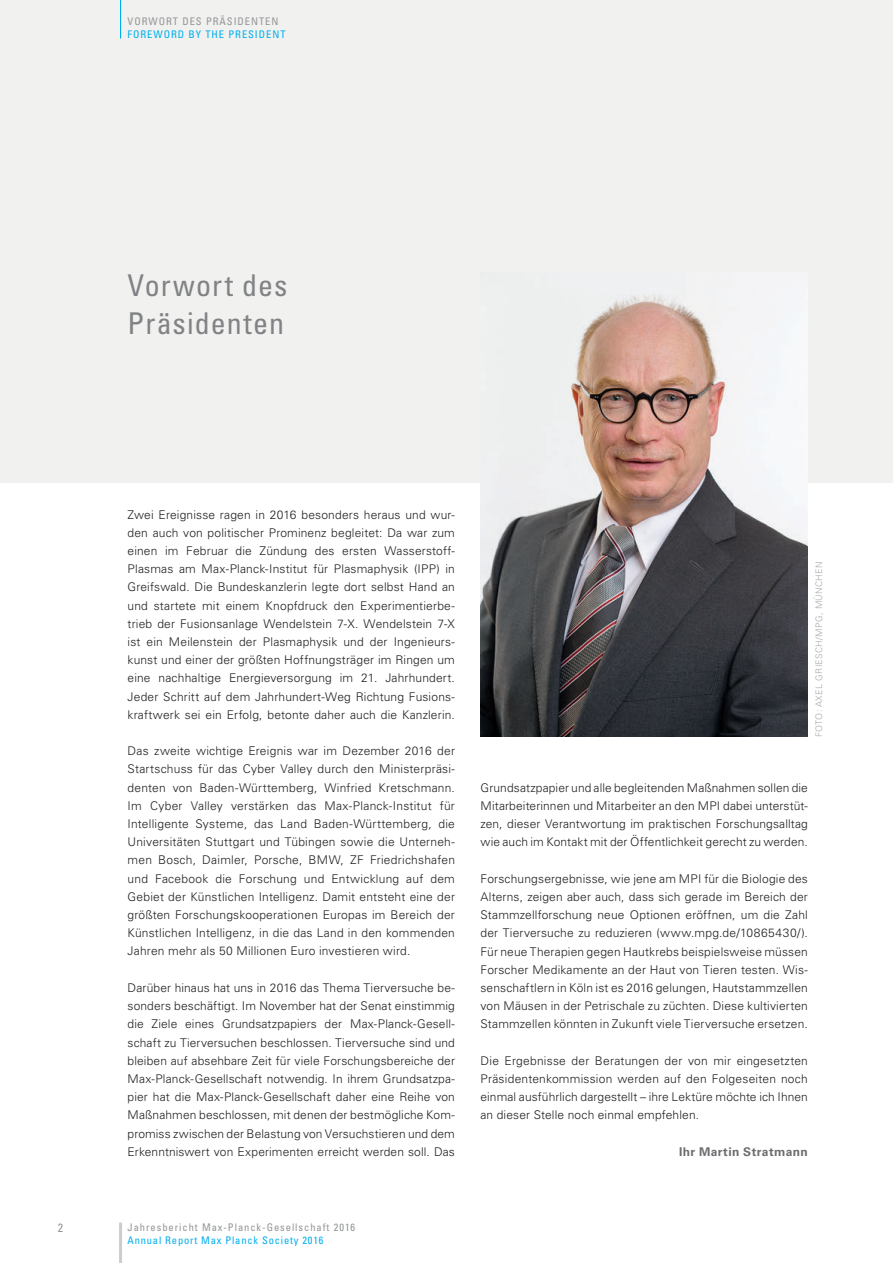
<style>
.page{position:relative;width:893px;height:1263px;background:#fff}
.page>*{position:absolute;margin:0;border:0;box-sizing:border-box;transform-origin:0 0}
.t1{font:condensed 30px/37.5px "Univers LT";letter-spacing:.03em;color:#808285}
.t2{font:300 12px/18.1px "Univers LT";letter-spacing:.01em;color:#231f20;text-align:justify}
.t3{font:700 12px "Univers LT";letter-spacing:.035em;color:#6c6d70}
.t4{font:condensed 12px "Univers LT";color:#939598}
.t5{font:condensed 10.5px "Univers LT";letter-spacing:.09em;color:#939598}
.t6{font:condensed 10.5px "Univers LT";letter-spacing:.09em;color:#00aeef}
.t7{font:300 9px "Univers LT";letter-spacing:.04em;color:#a8a9ad}
</style>
<div class="page">
<div style="left:0;top:0;width:893px;height:482px;background:#f1f2ef"></div>
<hr style="left:119px;top:1222px;width:3px;height:41px;background:#cbccce">
<hr style="left:120px;top:0;width:1px;height:39px;background:#00aeef">
<img style="left:480px;top:294px;width:328px;height:443px">
<p class="t5" style="left:128px;top:15px;width:152px">Vorwort des Präsidenten</p>
<p class="t6" style="left:128px;top:28px;width:160px">Foreword by the President</p>
<h1 class="t1" style="left:128px;top:266px;width:161px">Vorwort des<br>Präsidenten</h1>
<p class="t4" style="left:58px;top:1220px;width:7px">2</p>
<p class="t2" style="left:128px;top:505px;width:329px">Zwei Ereignisse ragen in 2016 besonders heraus und wur&shy;den auch von politischer Prominenz begleitet: Da war zum einen im Februar die Zündung des ersten Wasserstoff-Plasmas am Max-Planck-Institut für Plasmaphysik (IPP) in Greifswald. Die Bundeskanzlerin legte dort selbst Hand an und startete mit einem Knopfdruck den Experimentierbe&shy;trieb der Fusionsanlage Wendelstein 7-X. Wendelstein 7-X ist ein Meilenstein der Plasmaphysik und der Ingenieurs&shy;kunst und einer der größten Hoffnungsträger im Ringen um eine nachhaltige Energieversorgung im 21. Jahrhundert.<br>Jeder Schritt auf dem Jahrhundert-Weg Richtung Fusions&shy;kraftwerk sei ein Erfolg, betonte daher auch die Kanzlerin.</p>
<p class="t2" style="left:128px;top:742px;width:329px">Das zweite wichtige Ereignis war im Dezember 2016 der Startschuss für das Cyber Valley durch den Ministerpräsi&shy;denten von Baden-Württemberg, Winfried Kretschmann.<br>Im Cyber Valley verstärken das Max-Planck-Institut für Intelligente Systeme, das Land Baden-Württemberg, die Universitäten Stuttgart und Tübingen sowie die Unterneh&shy;men Bosch, Daimler, Porsche, BMW, ZF Friedrichshafen und Facebook die Forschung und Entwicklung auf dem Gebiet der Künstlichen Intelligenz. Damit entsteht eine der größten Forschungskooperationen Europas im Bereich der Künstlichen Intelligenz, in die das Land in den kommenden Jahren mehr als 50 Millionen Euro investieren wird.</p>
<p class="t2" style="left:128px;top:978px;width:329px">Darüber hinaus hat uns in 2016 das Thema Tierversuche be&shy;sonders beschäftigt. Im November hat der Senat einstimmig die Ziele eines Grundsatzpapiers der Max-Planck-Gesell&shy;schaft zu Tierversuchen beschlossen. Tierversuche sind und bleiben auf absehbare Zeit für viele Forschungsbereiche der Max-Planck-Gesellschaft notwendig. In ihrem Grundsatzpa&shy;pier hat die Max-Planck-Gesellschaft daher eine Reihe von Maßnahmen beschlossen, mit denen der bestmögliche Kom&shy;promiss zwischen der Belastung von Versuchstieren und dem Erkenntniswert von Experimenten erreicht werden soll. Das</p>
<p class="t7" style="left:813px;top:737px;width:175px;rotate:-90deg">Foto: Axel griesch/MPG, München</p>
<p class="t2" style="left:480px;top:778px;width:329px">Grundsatzpapier und alle begleitenden Maßnahmen sollen die Mitarbeiterinnen und Mitarbeiter an den MPI dabei unterstüt&shy;zen, dieser Verantwortung im praktischen Forschungsalltag wie auch im Kontakt mit der Öffentlichkeit gerecht zu werden.</p>
<p class="t2" style="left:480px;top:869px;width:329px">Forschungsergebnisse, wie jene am MPI für die Biologie des Alterns, zeigen aber auch, dass sich gerade im Bereich der Stammzellforschung neue Optionen eröffnen, um die Zahl der Tierversuche zu reduzieren (www.mpg.de/10865430/).<br>Für neue Therapien gegen Hautkrebs beispielsweise müssen Forscher Medikamente an der Haut von Tieren testen. Wis&shy;senschaftlern in Köln ist es 2016 gelungen, Hautstammzellen von Mäusen in der Petrischale zu züchten. Diese kultivierten Stammzellen könnten in Zukunft viele Tierversuche ersetzen.</p>
<p class="t2" style="left:480px;top:1051px;width:329px">Die Ergebnisse der Beratungen der von mir eingesetzten Präsidentenkommission werden auf den Folgeseiten noch einmal ausführlich dargestellt – ihre Lektüre möchte ich Ihnen an dieser Stelle noch einmal empfehlen.</p>
<p class="t3" style="left:679px;top:1144px;width:130px">Ihr Martin Stratmann</p>
<p class="t5" style="left:128px;top:1220px;width:229px">Jahresbericht Max-Planck-Gesellschaft 2016</p>
<p class="t6" style="left:128px;top:1233px;width:197px">Annual Report Max Planck Society 2016</p>
</div>
